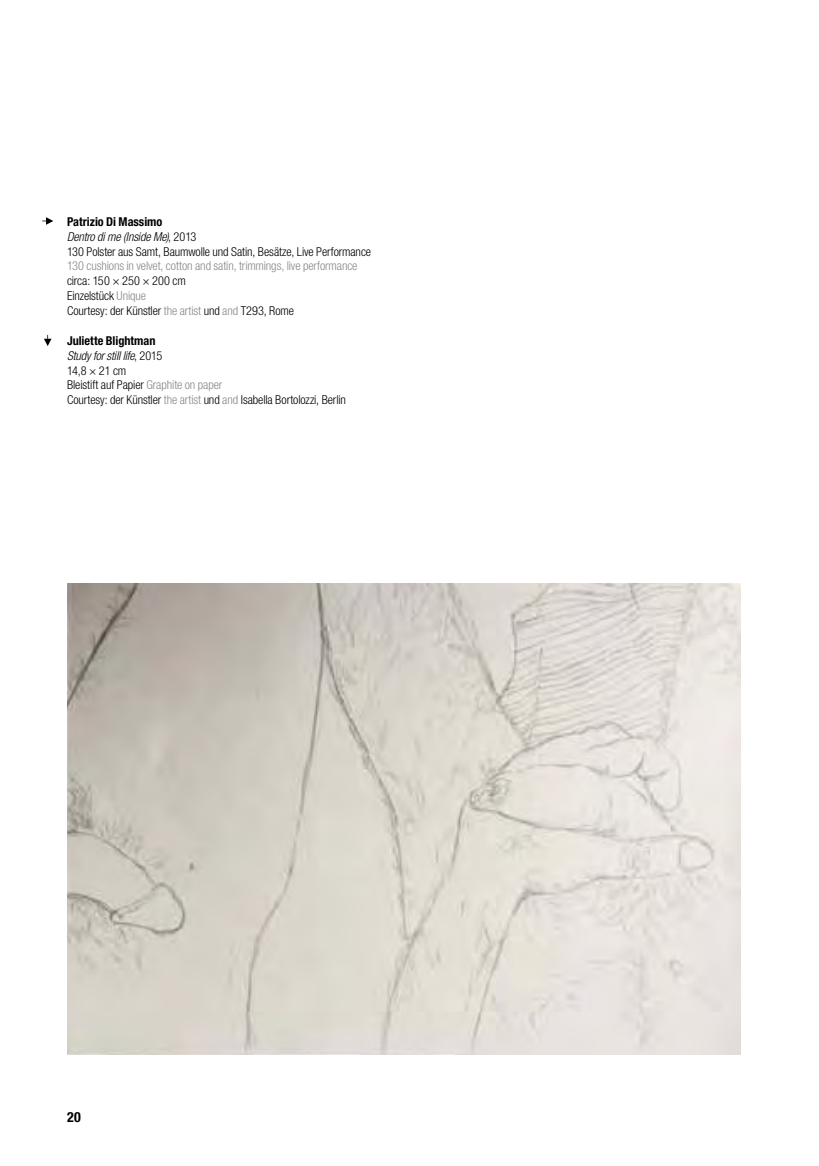
<style>
.page{position:relative;width:819px;height:1166px;background:#fff}
.page>*{position:absolute;margin:0;border:0;box-sizing:border-box;transform-origin:0 0}
.t1{font:700 condensed 14px "Helvetica Neue LT Std";color:#000}
.t2{font:300 condensed 12.25px/14.9px "Helvetica Neue LT Std";letter-spacing:-.005em;color:#000}
.t3{font:300 condensed 12.25px "Helvetica Neue LT Std";letter-spacing:-.01em;color:#87888a}
.s1{font-weight:700}
.s2{font-style:italic}
.s3{color:#87888a}
</style>
<div class="page">
<svg style="left:42px;top:217px;width:11px;height:8px"></svg>
<svg style="left:44px;top:335px;width:7px;height:11px"></svg>
<img style="left:67px;top:583px;width:673px;height:471px">
<p class="t2" style="left:67px;top:214px;width:305px"><span class="s1">Patrizio Di Massimo<br></span><span class="s2">Dentro di me (Inside Me)</span>, 2013<br>130 Polster aus Samt, Baumwolle und Satin, Besätze, Live Performance</p>
<p class="t3" style="left:67px;top:259px;width:292px">130 cushions in velvet, cotton and satin, trimmings, live performance</p>
<p class="t2" style="left:67px;top:273px;width:228px">circa: 150 × 250 × 200 cm<br>Einzelstück <span class="s3">Unique<br></span>Courtesy: der Künstler <span class="s3">the artist</span> und <span class="s3">and</span> T293, Rome</p>
<p class="t2" style="left:67px;top:333px;width:280px"><span class="s1">Juliette Blightman<br></span><span class="s2">Study for still life</span>, 2015<br>14,8 × 21 cm<br>Bleistift auf Papier <span class="s3">Graphite on paper<br></span>Courtesy: der Künstler <span class="s3">the artist</span> und <span class="s3">and</span> Isabella Bortolozzi, Berlin</p>
<p class="t1" style="left:67px;top:1108px;width:15px">20</p>
</div>
